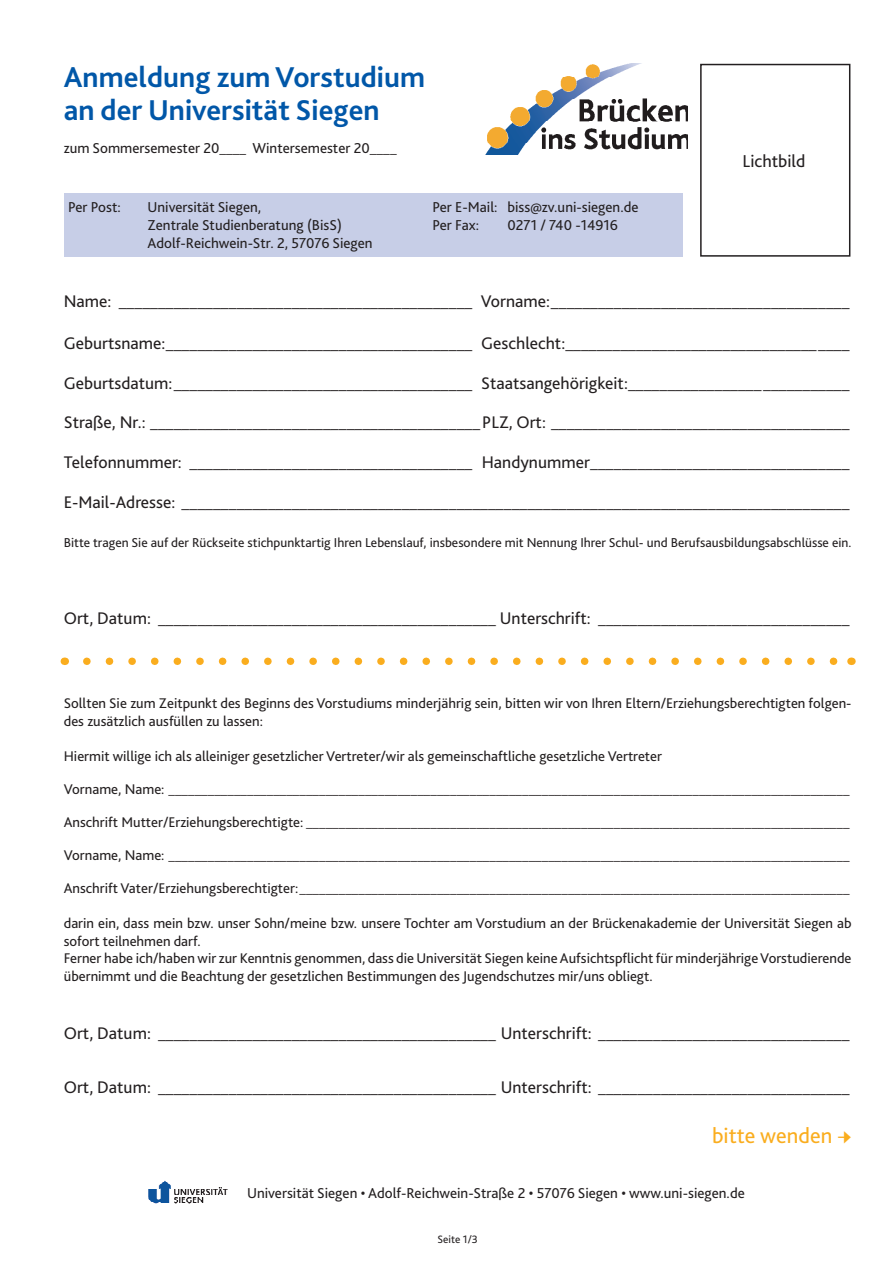
<style>
.page{position:relative;width:893px;height:1263px;background:#fff}
.page>*{position:absolute;margin:0;border:0;box-sizing:border-box;transform-origin:0 0}
.t1{font:700 30px/33px "Bliss 2";color:#0157a8}
.t2{font:22.5px "Bliss 2";color:#faad1e}
.t3{font:18px "Bliss 2";color:#231f20}
.t4{font:17.55px "Bliss 2";color:#231f20}
.t5{font:15px/18px "Bliss 2";color:#231f20}
.t6{font:14.7px/17.5px "Bliss 2";color:#231f20}
.t7{font:13.5px "Bliss 2";color:#231f20}
.t8{font:11.25px "Bliss 2";color:#231f20}
.s1{font-family:"Minion Pro"}
</style>
<div class="page">
<div style="left:64px;top:193px;width:618px;height:64px;background:#c7cee7"></div>
<svg style="left:87px;top:657px;width:751px;height:8px"></svg>
<img style="left:486px;top:64px;width:202px;height:90px">
<img style="left:148px;top:1180px;width:79px;height:24px">
<div style="left:700px;top:64px;width:150px;height:193px;border:2px solid #231f20"></div>
<h1 class="t1" style="left:64px;top:59px;width:363px">Anmeldung zum Vorstudium an der Universität Siegen</h1>
<p class="t5" style="left:64px;top:138px;width:334px">zum Sommersemester 20____ Wintersemester 20____</p>
<p class="t5" style="left:68px;top:198px;width:54px">Per Post:</p>
<p class="t5" style="left:148px;top:198px;width:227px">Universität Siegen,<br>Zentrale Studienberatung (BisS)<br>Adolf-Reichwein-Str. 2, 57076 Siegen</p>
<p class="t5" style="left:432px;top:198px;width:208px">Per E-Mail: biss@zv.uni-siegen.de<br>Per Fax:</p>
<p class="t5" style="left:507px;top:216px;width:112px">0271 / 740 -14916</p>
<p class="t3" style="left:743px;top:150px;width:64px">Lichtbild</p>
<p class="t4" style="left:64px;top:290px;width:787px">Name: _____________________________________________ Vorname: ______________________________________</p>
<p class="t4" style="left:64px;top:332px;width:787px">Geburtsname: _______________________________________ Geschlecht:________________________________ ____</p>
<p class="t4" style="left:64px;top:372px;width:787px">Geburtsdatum: ______________________________________ Staatsangehörigkeit:_________________ ___________</p>
<p class="t4" style="left:64px;top:412px;width:787px">Straße, Nr.: __________________________________________PLZ, Ort: ______________________________________</p>
<p class="t4" style="left:64px;top:451px;width:787px">Telefonnummer: ____________________________________ Handynummer _________________________________</p>
<p class="t4" style="left:64px;top:491px;width:787px">E-Mail-Adresse: _____________________________________________________________________________________</p>
<p class="t7" style="left:64px;top:534px;width:789px">Bitte tragen Sie auf der Rückseite stichpunktartig Ihren Lebenslauf, insbesondere mit Nennung Ihrer Schul- und Berufsausbildungsabschlüsse ein.</p>
<p class="t4" style="left:64px;top:607px;width:787px">Ort, Datum: ___________________________________________ Unterschrift: ________________________________</p>
<p class="t6" style="left:64px;top:694px;width:789px">Sollten Sie zum Zeitpunkt des Beginns des Vorstudiums minderjährig sein, bitten wir von Ihren Eltern/Erziehungsberechtigten folgen&shy;des zusätzlich ausfüllen zu lassen:</p>
<p class="t6" style="left:64px;top:747px;width:600px">Hiermit willige ich als alleiniger gesetzlicher Vertreter/wir als gemeinschaftliche gesetzliche Vertreter</p>
<p class="t6" style="left:64px;top:780px;width:787px">Vorname, Name: ________________________________________________________________________________________________________</p>
<p class="t6" style="left:64px;top:813px;width:787px">Anschrift Mutter/Erziehungsberechtigte: ___________________________________________________________________________________</p>
<p class="t6" style="left:64px;top:846px;width:787px">Vorname, Name: ________________________________________________________________________________________________________</p>
<p class="t6" style="left:64px;top:879px;width:787px">Anschrift Vater/Erziehungsberechtigter: ____________________________________________________________________________________</p>
<p class="t6" style="left:64px;top:914px;width:789px">darin ein, dass mein bzw. unser Sohn/meine bzw. unsere Tochter am Vorstudium an der Brückenakademie der Universität Siegen ab sofort teilnehmen darf.<br>Ferner habe ich/haben wir zur Kenntnis genommen, dass die Universität Siegen keine Aufsichtspflicht für minderjährige Vorstudierende übernimmt und die Beachtung der gesetzlichen Bestimmungen des Jugendschutzes mir/uns obliegt.</p>
<p class="t4" style="left:64px;top:1023px;width:787px">Ort, Datum: ___________________________________________ Unterschrift: ________________________________</p>
<p class="t4" style="left:64px;top:1077px;width:787px">Ort, Datum: ___________________________________________ Unterschrift: ________________________________</p>
<h2 class="t2" style="left:712px;top:1121px;width:141px">bitte wenden <span class="s1">→</span></h2>
<p class="t5" style="left:247px;top:1183px;width:499px">Universität Siegen • Adolf-Reichwein-Straße 2 • 57076 Siegen • www.uni-siegen.de</p>
<p class="t8" style="left:437px;top:1233px;width:42px">Seite 1/3</p>
</div>
